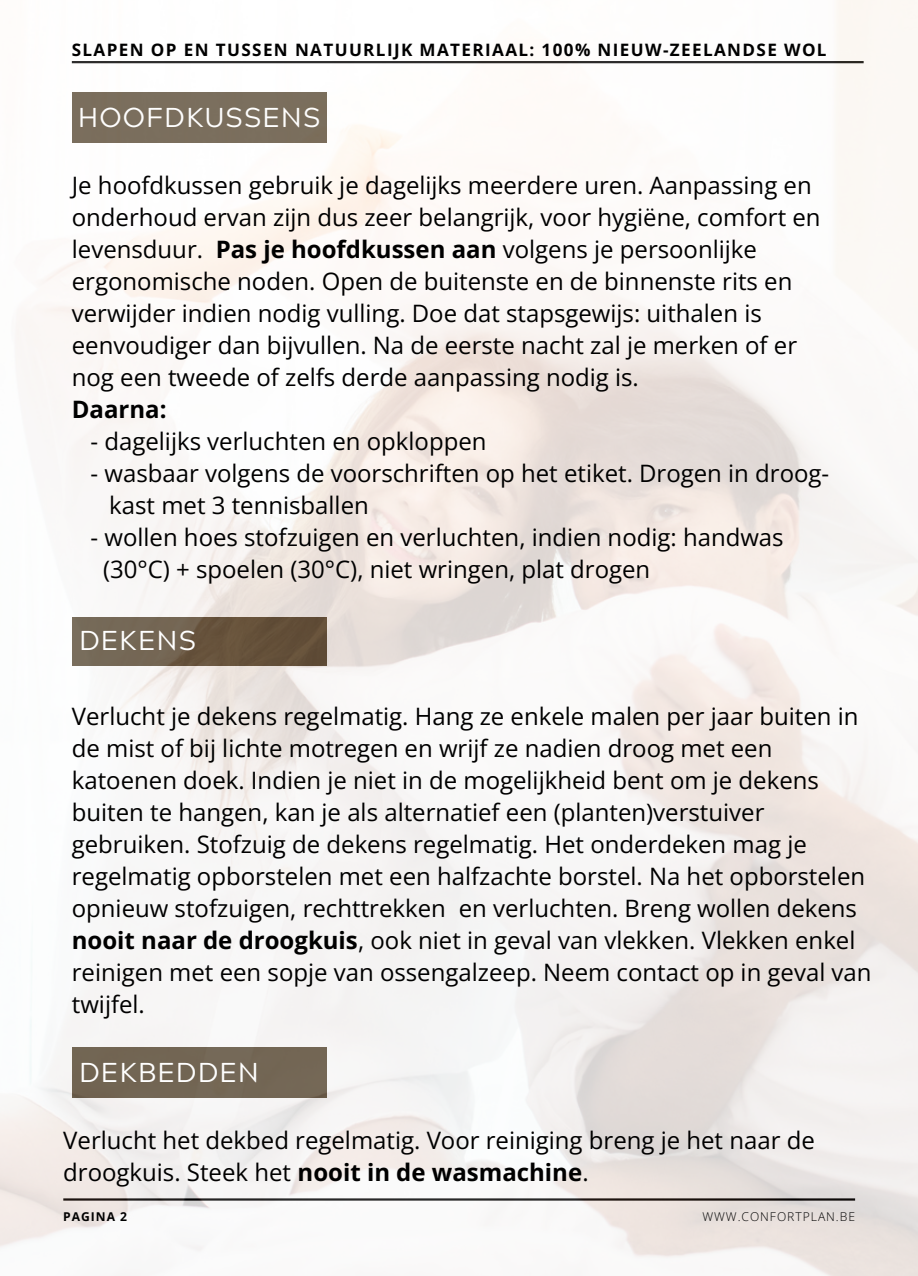
<style>
.page{position:relative;width:918px;height:1276px;background:#fff}
.page>*{position:absolute;margin:0;border:0;box-sizing:border-box;transform-origin:0 0}
.t1{font:27.3px "Acherus Grotesque";letter-spacing:.04em;color:#fff}
.t2{font:24px/32.1px "Open Sans";color:#000}
.t3{font:700 17.1px "Open Sans";letter-spacing:.08em;color:#000}
.t4{font:300 12px "Open Sans";letter-spacing:.08em;color:#000}
.t5{font:700 12px "Open Sans";letter-spacing:.08em;color:#000}
.s1{font-weight:700}
</style>
<div class="page">
<img style="left:0;top:0;width:918px;height:1276px">
<h3 class="t3" style="left:72px;top:38px;width:756px">SLAPEN OP EN TUSSEN NATUURLIJK MATERIAAL: 100% NIEUW-ZEELANDSE WOL</h3>
<p class="t1" style="left:78px;top:106px;width:244px">HOOFDKUSSENS</p>
<h1 class="t2" style="left:72px;top:169px;width:750px">Je hoofdkussen gebruik je dagelijks meerdere uren. Aanpassing en onderhoud ervan zijn dus zeer belangrijk, voor hygiëne, comfort en levensduur. <span class="s1">Pas je hoofdkussen aan</span> volgens je persoonlijke ergonomische noden. Open de buitenste en de binnenste rits en verwijder indien nodig vulling. Doe dat stapsgewijs: uithalen is eenvoudiger dan bijvullen. Na de eerste nacht zal je merken of er nog een tweede of zelfs derde aanpassing nodig is.<br><span class="s1">Daarna:</span></h1>
<h1 class="t2" style="left:91px;top:425px;width:397px">- dagelijks verluchten en opkloppen</h1>
<h1 class="t2" style="left:109px;top:457px;width:721px;text-indent:-19px">- wasbaar volgens de voorschriften op het etiket. Drogen in droog&shy;kast met 3 tennisballen</h1>
<h1 class="t2" style="left:91px;top:521px;width:695px">- wollen hoes stofzuigen en verluchten, indien nodig: handwas</h1>
<h2 class="t2" style="left:103px;top:553px;width:549px">(30°C) + spoelen (30°C), niet wringen, plat drogen</h2>
<h1 class="t1" style="left:79px;top:629px;width:118px">DEKENS</h1>
<h2 class="t2" style="left:72px;top:700px;width:801px">Verlucht je dekens regelmatig. Hang ze enkele malen per jaar buiten in de mist of bij lichte motregen en wrijf ze nadien droog met een katoenen doek. Indien je niet in de mogelijkheid bent om je dekens buiten te hangen, kan je als alternatief een (planten)verstuiver gebruiken. Stofzuig de dekens regelmatig. Het onderdeken mag je regelmatig opborstelen met een halfzachte borstel. Na het opborstelen opnieuw stofzuigen, rechttrekken en verluchten. Breng wollen dekens <span class="s1">nooit naar de droogkuis</span>, ook niet in geval van vlekken. Vlekken enkel reinigen met een sopje van ossengalzeep. Neem contact op in geval van twijfel.</h2>
<h4 class="t1" style="left:79px;top:1061px;width:181px">DEKBEDDEN</h4>
<p class="t2" style="left:63px;top:1123px;width:753px">Verlucht het dekbed regelmatig. Voor reiniging breng je het naar de droogkuis. Steek het <span class="s1">nooit in de wasmachine</span>.</p>
<h1 class="t5" style="left:63px;top:1208px;width:65px">PAGINA 2</h1>
<h2 class="t4" style="left:702px;top:1208px;width:154px">WWW.CONFORTPLAN.BE</h2>
</div>
